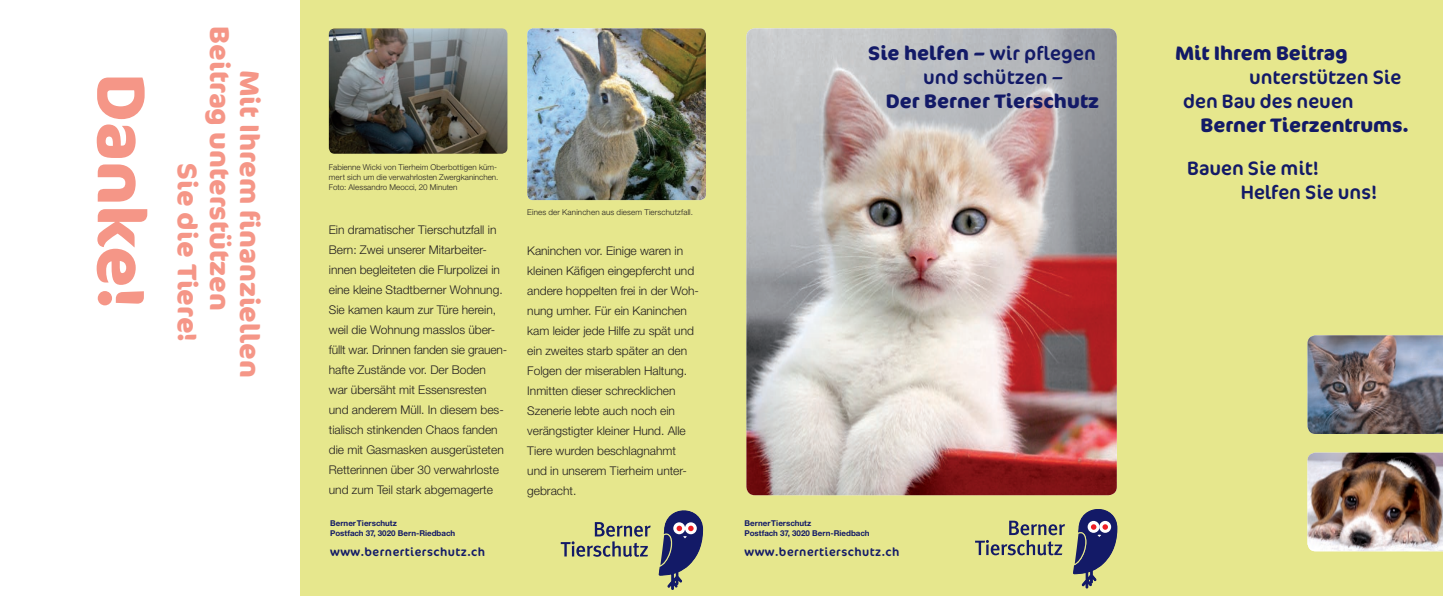
<style>
.page{position:relative;width:1443px;height:596px;background:#fff}
.page>*{position:absolute;margin:0;border:0;box-sizing:border-box;transform-origin:0 0}
.t1{font:700 67px "Cocon";color:#f59687}
.t2{font:700 27px "Cocon";color:#f59687}
.Titel{font:700 19.5px "Cocon";color:#131a67}
.Titel-2{font:19.5px "Cocon";color:#131a67}
.FLiesstext_jus{font:300 12px/20px "Helvetica Neue CE";letter-spacing:-.005em;color:#231f20}
.Zwischentitel{font:12px "Cocon";letter-spacing:.04em;color:#131a67}
.Legende{font:300 8px/10px "Helvetica Neue CE";letter-spacing:.01em;color:#231f20}
.Shop_gs_fett{font:700 8px "Helvetica Neue CE";color:#131a67}
.s1{font-weight:400}
</style>
<div class="page">
<div style="left:721px;top:0;width:722px;height:595px;background:#e6e78d"></div>
<img style="left:1307px;top:452px;width:136px;height:99px">
<img style="left:1307px;top:335px;width:136px;height:98px">
<img style="left:746px;top:28px;width:371px;height:467px;border-radius:9px">
<svg style="left:975px;top:520px;width:90px;height:35px"></svg>
<svg style="left:1073px;top:509px;width:44px;height:79px"></svg>
<div style="left:300px;top:0;width:421px;height:595px;background:#e6e78d"></div>
<img style="left:329px;top:28px;width:178px;height:126px;border-radius:6px">
<img style="left:527px;top:28px;width:179px;height:172px;border-radius:6px">
<svg style="left:561px;top:522px;width:90px;height:34px"></svg>
<svg style="left:658px;top:510px;width:45px;height:79px"></svg>
<p class="t1" style="left:161px;top:73px;width:236px;rotate:90deg">Danke!</p>
<p class="t2" style="left:236px;top:26px;width:286px;rotate:90deg">Beitrag unterstützen</p>
<p class="t2" style="left:266px;top:70px;width:309px;rotate:90deg">Mit Ihrem finanziellen</p>
<p class="t2" style="left:203px;top:163px;width:180px;rotate:90deg">Sie die Tiere!</p>
<p class="Legende" style="left:329px;top:161px;width:171px">Fabienne Wicki von Tierheim Oberbottigen küm&shy;mert sich um die verwahrlosten Zwergkaninchen.</p>
<p class="Legende" style="left:329px;top:181px;width:130px">Foto: Alessandro Meocci, 20 Minuten</p>
<p class="FLiesstext_jus" style="left:329px;top:219px;width:180px">Ein dramatischer Tierschutzfall in Bern: Zwei unserer Mitarbeiter&shy;innen begleiteten die Flurpolizei in eine kleine Stadtberner Wohnung.<br>Sie kamen kaum zur Türe herein, weil die Wohnung masslos über&shy;füllt war. Drinnen fanden sie grauen&shy;hafte Zustände vor. Der Boden war übersäht mit Essensresten und anderem Müll. In diesem bes&shy;tialisch stinkenden Chaos fanden die mit Gasmasken ausgerüsteten Retterinnen über 30 verwahrloste und zum Teil stark abgemagerte</p>
<p class="Shop_gs_fett" style="left:330px;top:517px;width:68px">Berner Tierschutz</p>
<p class="Shop_gs_fett" style="left:330px;top:527px;width:126px">Postfach 37, 3020 Bern-Riedbach</p>
<p class="Zwischentitel" style="left:330px;top:544px;width:157px">www.bernertierschutz.ch</p>
<p class="Legende" style="left:527px;top:207px;width:167px">Eines der Kaninchen aus diesem Tierschutzfall.</p>
<p class="FLiesstext_jus" style="left:527px;top:240px;width:173px">Kaninchen vor. Einige waren in kleinen Käfigen eingepfercht und andere hoppelten frei in der Woh&shy;nung umher. Für ein Kaninchen kam leider jede Hilfe zu spät und ein zweites starb später an den<br>Folgen der miserablen Haltung.<br>Inmitten dieser schrecklichen<br>Szenerie lebte auch noch ein verängstigter kleiner Hund. Alle<br>Tiere wurden beschlagnahmt<br>und in unserem Tierheim unter&shy;gebracht.</p>
<p class="Titel" style="left:868px;top:41px;width:229px">Sie helfen – <span class="s1">wir pflegen</span></p>
<p class="Titel-2" style="left:923px;top:66px;width:142px">und schützen –</p>
<p class="Titel" style="left:886px;top:89px;width:215px">Der Berner Tierschutz</p>
<p class="Shop_gs_fett" style="left:744px;top:517px;width:68px">Berner Tierschutz</p>
<p class="Shop_gs_fett" style="left:744px;top:527px;width:126px">Postfach 37, 3020 Bern-Riedbach</p>
<p class="Zwischentitel" style="left:744px;top:544px;width:157px">www.bernertierschutz.ch</p>
<p class="Titel" style="left:1175px;top:41px;width:174px">Mit Ihrem Beitrag</p>
<p class="Titel-2" style="left:1249px;top:65px;width:154px">unterstützen Sie</p>
<p class="Titel-2" style="left:1183px;top:89px;width:172px">den Bau des neuen</p>
<p class="Titel" style="left:1200px;top:113px;width:210px">Berner Tierzentrums.</p>
<p class="Titel-2" style="left:1187px;top:157px;width:133px">Bauen Sie mit!</p>
<p class="Titel-2" style="left:1241px;top:181px;width:138px">Helfen Sie uns!</p>
</div>
